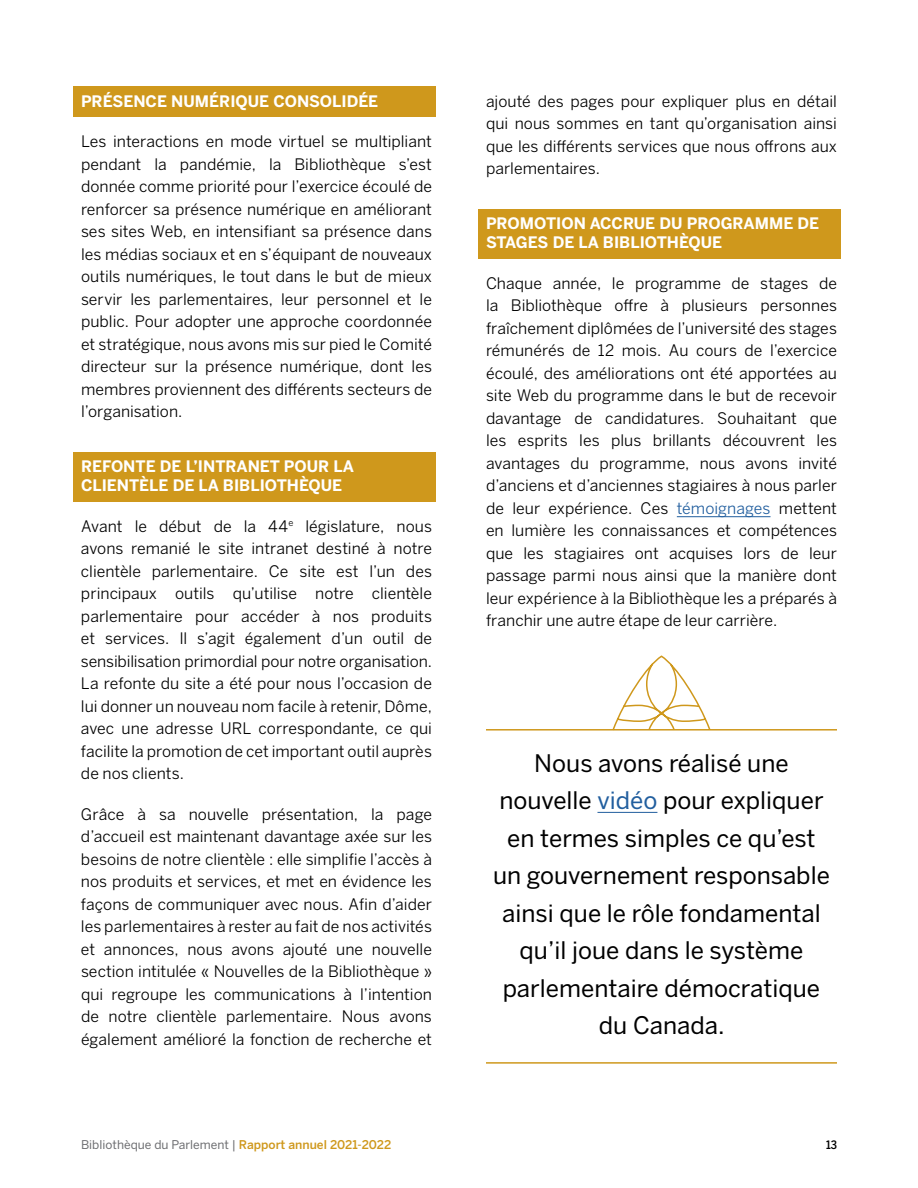
<style>
.page{position:relative;width:918px;height:1188px;background:#fff}
.page>*{position:absolute;margin:0;border:0;box-sizing:border-box;transform-origin:0 0}
.t1{font:24px/37.5px "Benton Sans";color:#000;text-align:center}
.Body{font:15.75px/22.5px "Benton Sans";color:#000;text-align:justify}
.H2_Gold{font:700 15.75px/18.9px "Benton Sans";color:#fff}
.t2{font:12px "Benton Sans";color:#6d6e71}
.t3{font:500 11.55px "Benton Sans Condensed";color:#000;scale:1.04 1}
.s1{color:#215e9e}
.s2{font-weight:500;color:#cf981c}
</style>
<div class="page">
<div style="left:73px;top:86px;width:362px;height:31px;background:#cf981c"></div>
<div style="left:73px;top:452px;width:362px;height:49px;background:#cf981c"></div>
<hr style="left:597px;top:812px;width:60px;height:1px;background:#215e9e">
<svg style="left:486px;top:655px;width:351px;height:76px"></svg>
<hr style="left:486px;top:1062px;width:351px;height:2px;background:#cf981c">
<div style="left:478px;top:209px;width:362px;height:49px;background:#cf981c"></div>
<hr style="left:677px;top:516px;width:94px;height:1px;background:#215e9e">
<h2 class="H2_Gold" style="left:81px;top:92px;width:299px">PRÉSENCE NUMÉRIQUE CONSOLIDÉE</h2>
<p class="Body" style="left:81px;top:130px;width:353px">Les interactions en mode virtuel se multipliant pendant la pandémie, la Bibliothèque s’est donnée comme priorité pour l’exercice écoulé de renforcer sa présence numérique en améliorant ses sites Web, en intensifiant sa présence dans les médias sociaux et en s’équipant de nouveaux outils numériques, le tout dans le but de mieux servir les parlementaires, leur personnel et le public. Pour adopter une approche coordonnée et stratégique, nous avons mis sur pied le Comité directeur sur la présence numérique, dont les membres proviennent des différents secteurs de l’organisation.</p>
<h2 class="H2_Gold" style="left:81px;top:457px;width:275px">REFONTE DE L’INTRANET POUR LA<br>CLIENTÈLE DE LA BIBLIOTHÈQUE</h2>
<p class="Body" style="left:81px;top:515px;width:353px">Avant le début de la 44<sup>e</sup> législature, nous avons remanié le site intranet destiné à notre clientèle parlementaire. Ce site est l’un des principaux outils qu’utilise notre clientèle parlementaire pour accéder à nos produits et services. Il s’agit également d’un outil de sensibilisation primordial pour notre organisation.<br>La refonte du site a été pour nous l’occasion de lui donner un nouveau nom facile à retenir, Dôme, avec une adresse URL correspondante, ce qui facilite la promotion de cet important outil auprès de nos clients.</p>
<p class="Body" style="left:81px;top:803px;width:353px">Grâce à sa nouvelle présentation, la page d’accueil est maintenant davantage axée sur les besoins de notre clientèle : elle simplifie l’accès à nos produits et services, et met en évidence les façons de communiquer avec nous. Afin d’aider les parlementaires à rester au fait de nos activités et annonces, nous avons ajouté une nouvelle section intitulée « Nouvelles de la Bibliothèque » qui regroupe les communications à l’intention de notre clientèle parlementaire. Nous avons également amélioré la fonction de recherche et</p>
<p class="Body" style="left:486px;top:90px;width:352px">ajouté des pages pour expliquer plus en détail qui nous sommes en tant qu’organisation ainsi que les différents services que nous offrons aux parlementaires.</p>
<h2 class="H2_Gold" style="left:486px;top:214px;width:335px">PROMOTION ACCRUE DU PROGRAMME DE<br>STAGES DE LA BIBLIOTHÈQUE</h2>
<p class="Body" style="left:486px;top:272px;width:353px">Chaque année, le programme de stages de la Bibliothèque offre à plusieurs personnes fraîchement diplômées de l’université des stages rémunérés de 12 mois. Au cours de l’exercice écoulé, des améliorations ont été apportées au site Web du programme dans le but de recevoir davantage de candidatures. Souhaitant que les esprits les plus brillants découvrent les avantages du programme, nous avons invité d’anciens et d’anciennes stagiaires à nous parler de leur expérience. Ces <span class="s1">témoignages</span> mettent en lumière les connaissances et compétences que les stagiaires ont acquises lors de leur passage parmi nous ainsi que la manière dont leur expérience à la Bibliothèque les a préparés à franchir une autre étape de leur carrière.</p>
<p class="t1" style="left:493px;top:745px;width:338px">Nous avons réalisé une nouvelle <span class="s1">vidéo</span> pour expliquer en termes simples ce qu’est un gouvernement responsable ainsi que le rôle fondamental qu’il joue dans le système parlementaire démocratique du Canada.</p>
<p class="t2" style="left:81px;top:1137px;width:312px">Bibliothèque du Parlement | <span class="s2">Rapport annuel 2021-2022</span></p>
<p class="t3" style="left:826px;top:1138px;width:12px">13</p>
</div>
